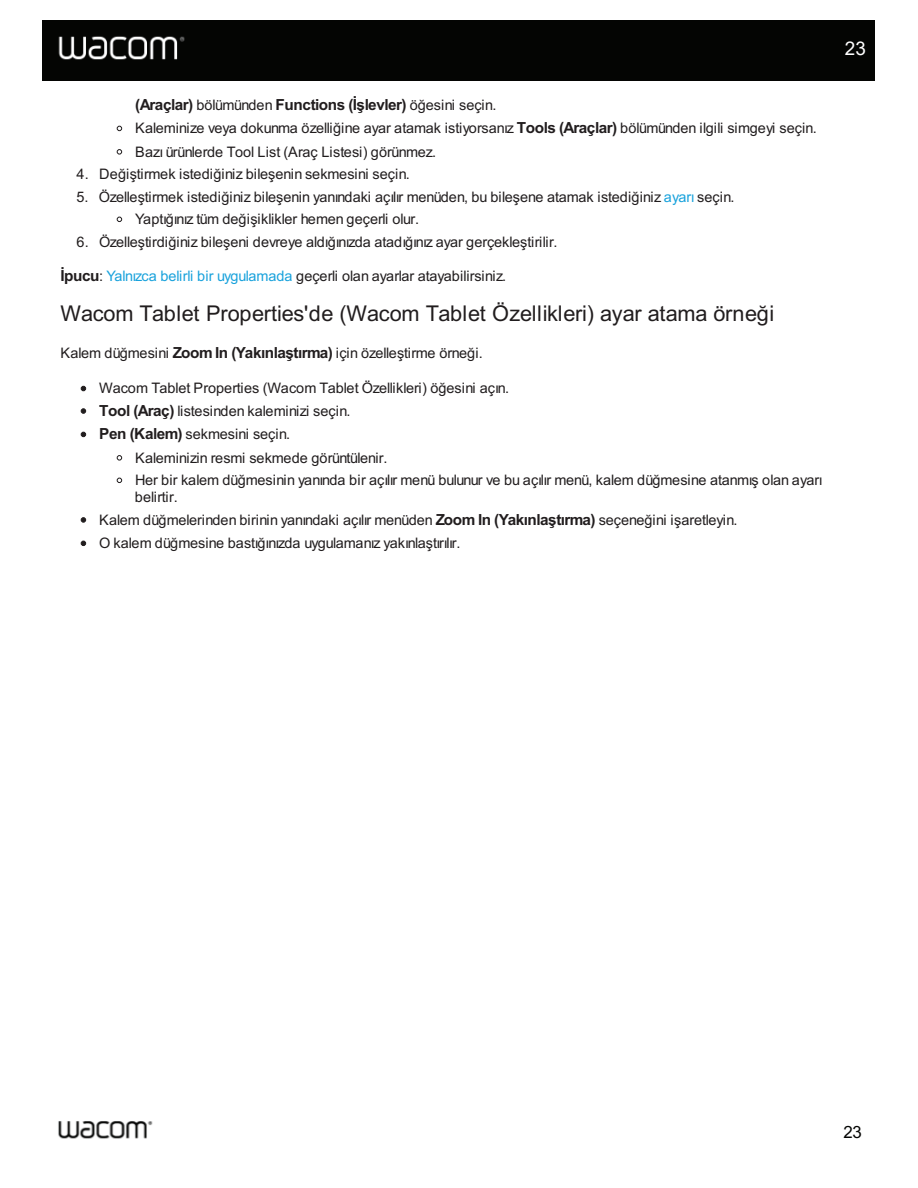
<style>
.page{position:relative;width:918px;height:1188px;background:#fff}
.page>*{position:absolute;margin:0;border:0;box-sizing:border-box;transform-origin:0 0}
.t1{font:24.3px "Arial";letter-spacing:-.005em;color:#211d1e}
.t2{font:18.9px "Arial";color:#040503}
.t3{font:18.9px "Arial";color:#fff}
.t4{font:700 17.1px "Arial";letter-spacing:-.025em;color:#211d1e}
.t5{font:16.2px/23.4px "Arial";letter-spacing:-.005em;color:#211d1e}
.s1{font-weight:400;font-size:16.2px}
.s2{font-weight:700;font-size:17.1px}
.s3{color:#19a2dc}
</style>
<div class="page">
<svg style="left:117px;top:126px;width:5px;height:5px"></svg>
<svg style="left:117px;top:149px;width:5px;height:6px"></svg>
<svg style="left:117px;top:217px;width:5px;height:5px"></svg>
<svg style="left:81px;top:386px;width:5px;height:5px"></svg>
<svg style="left:81px;top:408px;width:5px;height:6px"></svg>
<svg style="left:81px;top:432px;width:5px;height:5px"></svg>
<svg style="left:117px;top:455px;width:5px;height:6px"></svg>
<svg style="left:117px;top:478px;width:5px;height:5px"></svg>
<svg style="left:81px;top:517px;width:5px;height:6px"></svg>
<svg style="left:81px;top:541px;width:5px;height:5px"></svg>
<div style="left:42px;top:20px;width:833px;height:60px;background:#040503"></div>
<img style="left:58px;top:36px;width:127px;height:24px">
<img style="left:58px;top:1121px;width:95px;height:18px">
<p class="t4" style="left:135px;top:96px;width:363px">(Araçlar) <span class="s1">bölümünden</span> Functions (İşlevler) <span class="s1">öğesini seçin.</span></p>
<p class="t5" style="left:135px;top:117px;width:683px">Kaleminize veya dokunma özelliğine ayar atamak istiyorsanız <span class="s2">Tools (Araçlar)</span> bölümünden ilgili simgeyi seçin.<br>Bazı ürünlerde Tool List (Araç Listesi) görünmez.</p>
<p class="t5" style="left:77px;top:163px;width:335px">4. Değiştirmek istediğiniz bileşenin sekmesini seçin.</p>
<p class="t5" style="left:135px;top:186px;width:601px;line-height:22.5px;text-indent:-59px">5. Özelleştirmek istediğiniz bileşenin yanındaki açılır menüden, bu bileşene atamak istediğiniz <span class="s3">ayarı</span> seçin.<br>Yaptığınız tüm değişiklikler hemen geçerli olur.</p>
<p class="t5" style="left:60px;top:225px;width:499px;line-height:34.2px;text-indent:16px">6. Özelleştirdiğiniz bileşeni devreye aldığınızda atadığınız ayar gerçekleştirilir.<br><span class="s2">İpucu</span>: <span class="s3">Yalnızca belirli bir uygulamada</span> geçerli olan ayarlar atayabilirsiniz.</p>
<h1 class="t1" style="left:60px;top:303px;width:715px">Wacom Tablet Properties'de (Wacom Tablet Özellikleri) ayar atama örneği</h1>
<p class="t5" style="left:99px;top:336px;width:411px;line-height:35.1px;text-indent:-39px">Kalem düğmesini <span class="s2">Zoom In (Yakınlaştırma)</span> için özelleştirme örneği.<br>Wacom Tablet Properties (Wacom Tablet Özellikleri) öğesini açın.</p>
<p class="t5" style="left:99px;top:400px;width:253px"><span class="s2">Tool (Araç)</span> listesinden kaleminizi seçin.<br><span class="s2">Pen (Kalem)</span> sekmesini seçin.</p>
<p class="t5" style="left:135px;top:447px;width:689px;line-height:22.5px">Kaleminizin resmi sekmede görüntülenir.<br>Her bir kalem düğmesinin yanında bir açılır menü bulunur ve bu açılır menü, kalem düğmesine atanmış olan ayarı</p>
<p class="t5" style="left:99px;top:486px;width:640px;line-height:23px;text-indent:36px">belirtir.<br>Kalem düğmelerinden birinin yanındaki açılır menüden <span class="s2">Zoom In (Yakınlaştırma)</span> seçeneğini işaretleyin.<br>O kalem düğmesine bastığınızda uygulamanız yakınlaştırılır.</p>
<p class="t3" style="left:845px;top:35px;width:23px">23</p>
<p class="t2" style="left:843px;top:1123px;width:20px">23</p>
</div>
